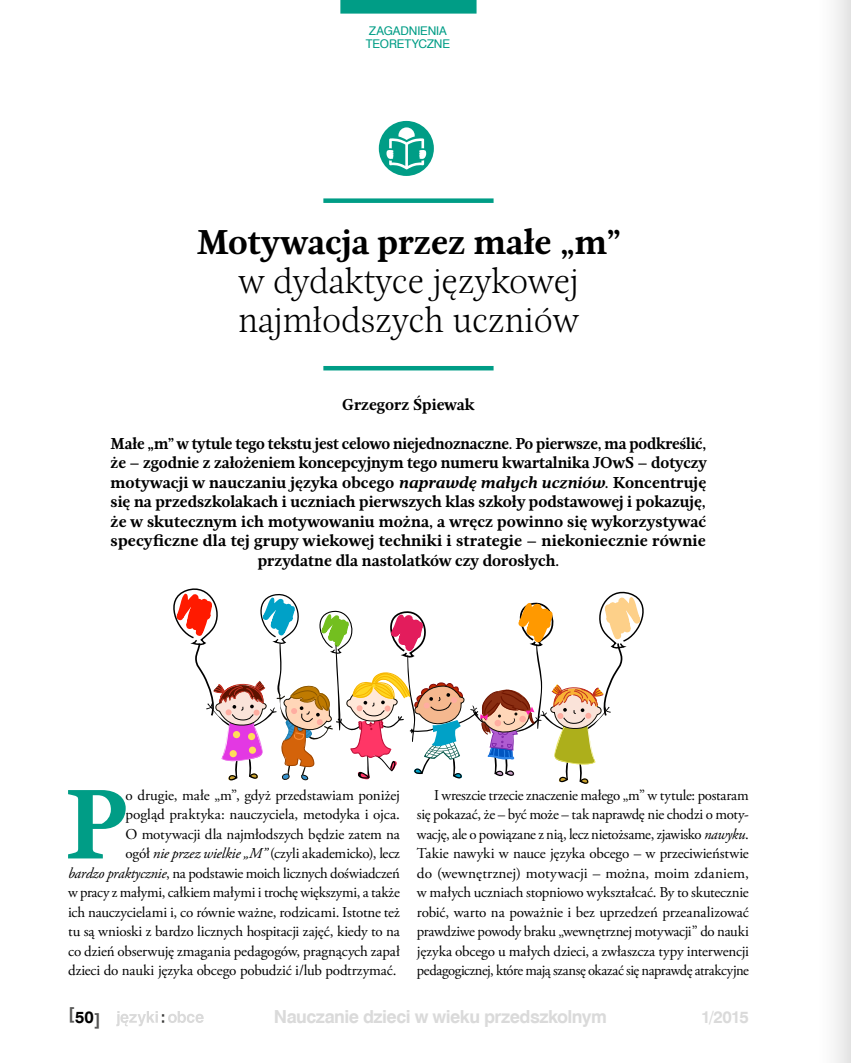
<style>
.page{position:relative;width:851px;height:1063px;background:#fff}
.page>*{position:absolute;margin:0;border:0;box-sizing:border-box;transform-origin:0 0}
.t1{font:700 102.9px "Nyte";color:#009d86}
.t2{font:100 36px/39px "Nyte";color:#000}
.t3{font:700 36px "Nyte";color:#000}
.t4{font:700 18px "Swiss 721 TL";letter-spacing:-.03em;color:#dadada}
.t5{font:700 16.65px "Swiss 721 TL";color:#dadada}
.t6{font:700 16.5px/19.5px "Nyte";color:#000;text-align:center}
.t7{font:700 16.5px "Swiss 721 TL";color:#575756}
.t8{font:15px/19.5px "Adobe Garamond Pro";letter-spacing:-.01em;color:#000;text-align:right}
.t9{font:12px/13.5px "Swiss 721 TL";letter-spacing:-.01em;color:#009d86}
.s1{font-style:italic}
.s2{color:#000}
</style>
<div class="page">
<div style="left:323px;top:198px;width:170px;height:5px;background:#009d86"></div>
<hr style="left:323px;top:366px;width:170px;height:4px;background:#009d86">
<div style="left:379px;top:121px;width:55px;height:55px;background:#009d86;border-radius:50%"></div>
<svg style="left:386px;top:127px;width:40px;height:42px"></svg>
<svg style="left:173px;top:588px;width:471px;height:196px"></svg>
<svg style="left:116px;top:1011px;width:88px;height:15px"></svg>
<div style="left:340px;top:0;width:136px;height:14px;background:#009d86"></div>
<div style="left:810px;top:0;width:40px;height:1063px;background:linear-gradient(to right,#fff,#e9e9e9)"></div>
<p class="t9" style="left:366px;top:24px;width:86px">ZAGADNIENIA<br>TEORETYCZNE</p>
<h2 class="t3" style="left:197px;top:216px;width:425px">Motywacja przez małe „m”</h2>
<h2 class="t2" style="left:238px;top:260px;width:342px">w dydaktyce językowej najmłodszych uczniów</h2>
<p class="t6" style="left:342px;top:394px;width:134px">Grzegorz Śpiewak</p>
<p class="t6" style="left:111px;top:433px;width:598px">Małe „m” w tytule tego tekstu jest celowo niejednoznaczne. Po pierwsze, ma podkreślić, że – zgodnie z założeniem koncepcyjnym tego numeru kwartalnika JOwS – dotyczy motywacji w nauczaniu języka obcego <span class="s1">naprawdę małych uczniów</span>. Koncentruję się na przedszkolakach i uczniach pierwszych klas szkoły podstawowej i pokazuję, że w skutecznym ich motywowaniu można, a wręcz powinno się wykorzystywać specyficzne dla tej grupy wiekowej techniki i strategie – niekoniecznie równie przydatne dla nastolatków czy dorosłych.</p>
<p class="t8" style="left:68px;top:786px;width:333px">o drugie, małe „m”, gdyż przedstawiam poniżej<br>pogląd praktyka: nauczyciela, metodyka i ojca.<br>O motywacji dla najmłodszych będzie zatem na<br>ogół <span class="s1">nie przez wielkie „M”</span> (czyli akademicko), lecz<br><span class="s1">bardzo praktycznie</span>, na podstawie moich licznych doświadczeń w pracy z małymi, całkiem małymi i trochę większymi, a także ich nauczycielami i, co równie ważne, rodzicami. Istotne też tu są wnioski z bardzo licznych hospitacji zajęć, kiedy to na co dzień obserwuję zmagania pedagogów, pragnących zapał dzieci do nauki języka obcego pobudzić i/lub podtrzymać.</p>
<p class="t8" style="left:417px;top:786px;width:333px;text-align:justify;text-indent:17px">I wreszcie trzecie znaczenie małego „m” w tytule: postaram się pokazać, że – być może – tak naprawdę nie chodzi o moty&shy;wację, ale o powiązane z nią, lecz nietożsame, zjawisko <span class="s1">nawyku</span>.<br>Takie nawyki w nauce języka obcego – w przeciwieństwie do (wewnętrznej) motywacji – można, moim zdaniem, w małych uczniach stopniowo wykształcać. By to skutecznie robić, warto na poważnie i bez uprzedzeń przeanalizować prawdziwe powody braku „wewnętrznej motywacji” do nauki języka obcego u małych dzieci, a zwłaszcza typy interwencji pedagogicznej, które mają szansę okazać się naprawdę atrakcyjne</p>
<p class="t7" style="left:68px;top:1006px;width:34px">[<span class="s2">50</span>]</p>
<p class="t4" style="left:274px;top:1005px;width:334px">Nauczanie dzieci w wieku przedszkolnym</p>
<p class="t5" style="left:701px;top:1006px;width:49px">1/2015</p>
<h1 class="t1" style="left:65px;top:751px;width:64px">P</h1>
</div>
